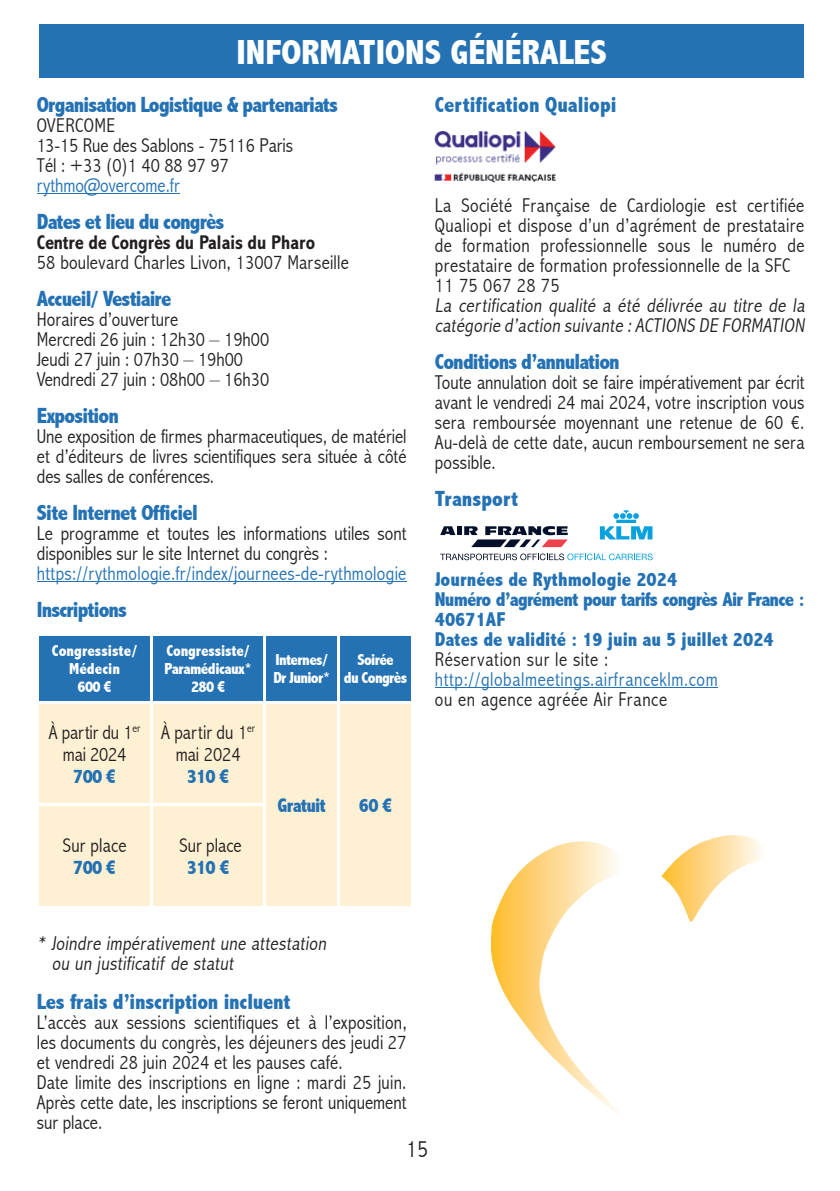
<style>
.page{position:relative;width:840px;height:1191px;background:#fff}
.page>*{position:absolute;margin:0;border:0;box-sizing:border-box;transform-origin:0 0}
.t1{font:800 condensed 35px "Abadi";color:#fff}
.t2{font:300 condensed 24px "Abadi";color:#231f20}
.t3{font:800 condensed 22px "Abadi";letter-spacing:-.04em;color:#2472b4}
.t4{font:800 condensed 22px "Abadi";color:#2472b4}
.t5{font:800 condensed 22px "Abadi";letter-spacing:-.01em;color:#2472b4}
.t6{font:300 condensed 20px/20px "Abadi";letter-spacing:.01em;color:#231f20}
.t7{font:800 condensed 20px/20px "Abadi";color:#2472b4}
.t8{font:300 condensed 20px "Abadi";letter-spacing:.015em;color:#2472b4}
.t9{font:300 condensed 20px "Abadi";letter-spacing:.03em;color:#231f20}
.t10{font:700 condensed 20px "Abadi MT Pro";color:#231f20}
.t11{font:300 condensed 20px/22px "Abadi";letter-spacing:-.01em;color:#231f20;text-align:center}
.t12{font:800 condensed 20px "Abadi";letter-spacing:-.04em;color:#2472b4}
.t13{font:800 condensed 16px/18px "Abadi";letter-spacing:-.03em;color:#fff;text-align:center}
.t14{font:800 condensed 16px/18px "Abadi";color:#fff;text-align:center}
</style>
<div class="page">
<div style="left:38px;top:22px;width:767px;height:58px;background:#2472b4"></div>
<hr style="left:37px;top:23px;width:2px;height:56px;background:#fff">
<hr style="left:37px;top:21px;width:769px;height:2px;background:#fff">
<hr style="left:804px;top:23px;width:2px;height:56px;background:#fff">
<hr style="left:37px;top:79px;width:769px;height:2px;background:#fff">
<hr style="left:37px;top:193px;width:143px;height:1px;background:#2472b4">
<hr style="left:37px;top:581px;width:369px;height:1px;background:#2472b4">
<hr style="left:434px;top:687px;width:283px;height:1px;background:#2472b4">
<img style="left:434px;top:131px;width:122px;height:52px">
<svg style="left:440px;top:510px;width:213px;height:51px"></svg>
<div style="left:39px;top:636px;width:372px;height:65px;background:#2472b4"></div>
<div style="left:39px;top:704px;width:372px;height:202px;background:#fef0d3"></div>
<hr style="left:150px;top:636px;width:2px;height:66px;background:#fff">
<hr style="left:264px;top:636px;width:2px;height:66px;background:#fff">
<hr style="left:337px;top:636px;width:2px;height:66px;background:#fff">
<hr style="left:150px;top:704px;width:2px;height:100px;background:#fff">
<hr style="left:264px;top:704px;width:2px;height:100px;background:#fff">
<hr style="left:337px;top:704px;width:2px;height:101px;background:#fff">
<hr style="left:37px;top:804px;width:114px;height:2px;background:#fff">
<hr style="left:151px;top:804px;width:115px;height:2px;background:#fff">
<hr style="left:150px;top:806px;width:2px;height:100px;background:#fff">
<hr style="left:264px;top:806px;width:2px;height:100px;background:#fff">
<hr style="left:337px;top:805px;width:2px;height:101px;background:#fff">
<svg style="left:661px;top:835px;width:100px;height:87px"></svg>
<svg style="left:491px;top:841px;width:125px;height:271px"></svg>
<h1 class="t1" style="left:236px;top:32px;width:372px">INFORMATIONS GÉNÉRALES</h1>
<p class="t3" style="left:37px;top:92px;width:302px">Organisation Logistique &amp; partenariats</p>
<p class="t6" style="left:37px;top:115px;width:257px">OVERCOME<br>13-15 Rue des Sablons - 75116 Paris<br>Tél : +33 (0)1 40 88 97 97</p>
<p class="t8" style="left:37px;top:173px;width:144px">rythmo@overcome.fr</p>
<p class="t3" style="left:37px;top:209px;width:189px">Dates et lieu du congrès</p>
<p class="t10" style="left:37px;top:231px;width:279px">Centre de Congrès du Palais du Pharo</p>
<p class="t6" style="left:37px;top:252px;width:313px">58 boulevard Charles Livon, 13007 Marseille</p>
<p class="t3" style="left:37px;top:286px;width:136px">Accueil/ Vestiaire</p>
<p class="t6" style="left:37px;top:309px;width:234px">Horaires d’ouverture<br>Mercredi 26 juin : 12h30 – 19h00<br>Jeudi 27 juin : 07h30 – 19h00<br>Vendredi 27 juin : 08h00 – 16h30</p>
<p class="t3" style="left:37px;top:403px;width:83px">Exposition</p>
<p class="t6" style="left:37px;top:426px;width:371px;text-align:justify">Une exposition de firmes pharmaceutiques, de matériel et d’éditeurs de livres scientifiques sera située à côté des salles de conférences.</p>
<p class="t3" style="left:37px;top:500px;width:162px">Site Internet Officiel</p>
<p class="t6" style="left:37px;top:523px;width:371px">Le programme et toutes les informations utiles sont disponibles sur le site Internet du congrès :</p>
<p class="t8" style="left:37px;top:561px;width:371px">https://rythmologie.fr/index/journees-de-rythmologie</p>
<p class="t3" style="left:37px;top:597px;width:92px">Inscriptions</p>
<p class="t4" style="left:434px;top:92px;width:183px">Certification Qualiopi</p>
<p class="t6" style="left:434px;top:195px;width:374px">La Société Française de Cardiologie est certifiée Qualiopi et dispose d’un d’agrément de prestataire de formation professionnelle sous le numéro de prestataire de formation professionnelle de la SFC 11 75 067 28 75<br>La certification qualité a été délivrée au titre de la catégorie d’action suivante :ACTIONS DE FORMATION</p>
<p class="t3" style="left:434px;top:349px;width:186px">Conditions d’annulation</p>
<p class="t6" style="left:434px;top:372px;width:371px;text-align:justify">Toute annulation doit se faire impérativement par écrit avant le vendredi 24 mai 2024, votre inscription vous sera remboursée moyennant une retenue de 60 €.<br>Au-delà de cette date, aucun remboursement ne sera possible.</p>
<p class="t4" style="left:434px;top:486px;width:85px">Transport</p>
<p class="t7" style="left:434px;top:569px;width:371px">Journées de Rythmologie 2024<br>Numéro d’agrément pour tarifs congrès Air France :<br>40671AF<br>Dates de validité : 19 juin au 5 juillet 2024</p>
<p class="t9" style="left:434px;top:647px;width:175px">Réservation sur le site :</p>
<p class="t8" style="left:434px;top:667px;width:284px">http://globalmeetings.airfranceklm.com</p>
<p class="t9" style="left:434px;top:687px;width:233px">ou en agence agréée Air France</p>
<p class="t14" style="left:52px;top:642px;width:87px">Congressiste/<br>Médecin<br>600 €</p>
<p class="t13" style="left:164px;top:642px;width:89px">Congressiste/<br>Paramédicaux*<br>280 €</p>
<p class="t13" style="left:273px;top:651px;width:58px;text-align:left">Internes/<br>Dr Junior*</p>
<p class="t13" style="left:344px;top:651px;width:65px">Soirée<br>du Congrès</p>
<p class="t11" style="left:49px;top:721px;width:93px">À partir du 1<sup>er </sup>mai 2024</p>
<p class="t7" style="left:73px;top:766px;width:44px">700 €</p>
<p class="t6" style="left:161px;top:721px;width:96px;line-height:22px;text-align:center">À partir du 1<sup>er </sup>mai 2024</p>
<p class="t7" style="left:187px;top:766px;width:44px">310 €</p>
<p class="t6" style="left:63px;top:835px;width:65px">Sur place</p>
<p class="t7" style="left:73px;top:857px;width:44px">700 €</p>
<p class="t6" style="left:179px;top:835px;width:64px">Sur place</p>
<p class="t7" style="left:187px;top:857px;width:44px">310 €</p>
<p class="t12" style="left:277px;top:793px;width:50px">Gratuit</p>
<p class="t7" style="left:359px;top:795px;width:35px">60 €</p>
<p class="t6" style="left:52px;top:933px;width:279px;text-indent:-15px">* Joindre impérativement une attestation ou un justificatif de statut</p>
<p class="t5" style="left:37px;top:989px;width:255px">Les frais d’inscription incluent</p>
<p class="t6" style="left:37px;top:1012px;width:371px">L’accès aux sessions scientifiques et à l’exposition, les documents du congrès, les déjeuners des jeudi 27 et vendredi 28 juin 2024 et les pauses café.<br>Date limite des inscriptions en ligne : mardi 25 juin.<br>Après cette date, les inscriptions se feront uniquement sur place.</p>
<p class="t2" style="left:406px;top:1134px;width:23px">15</p>
</div>
